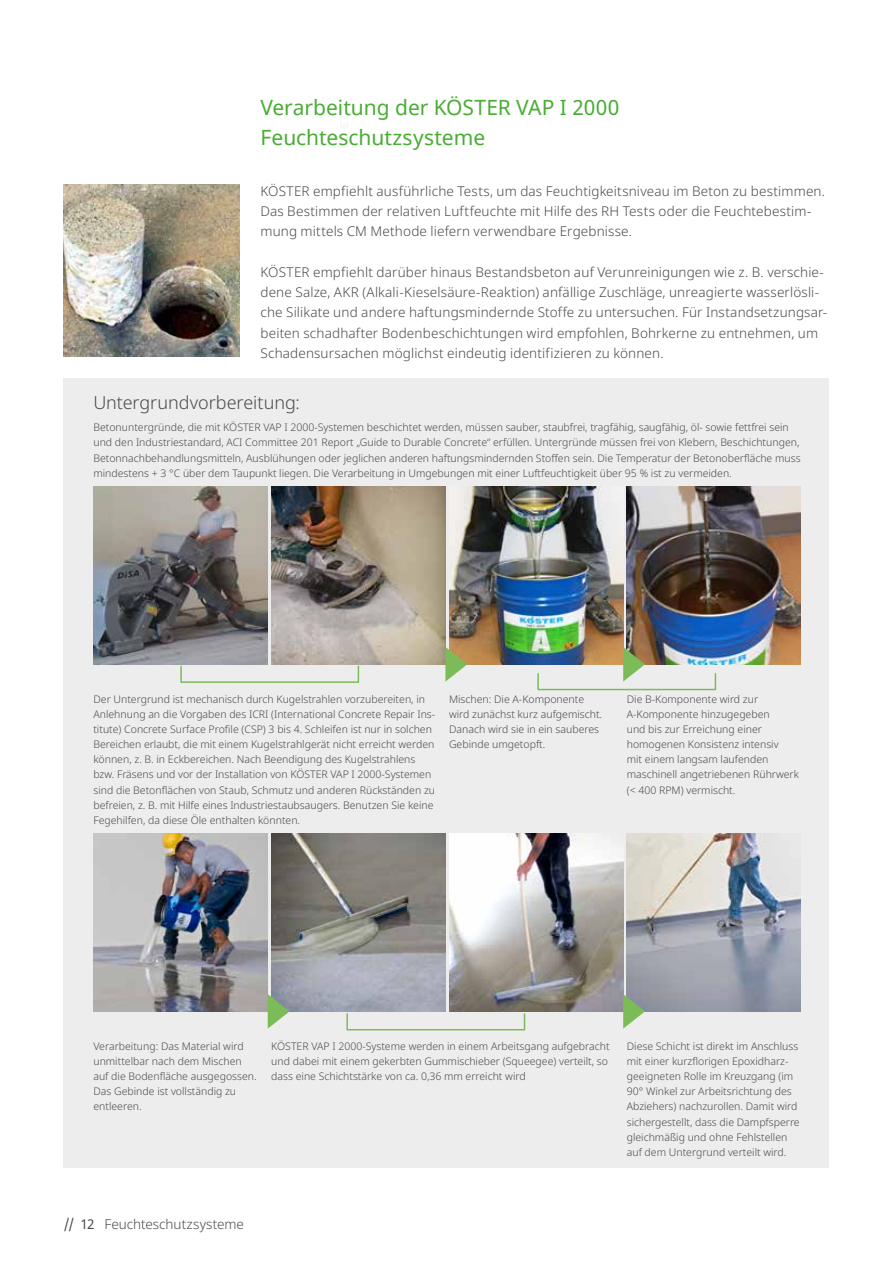
<style>
.page{position:relative;width:893px;height:1263px;background:#fff}
.page>*{position:absolute;margin:0;border:0;box-sizing:border-box;transform-origin:0 0}
.t1{font:21px/30px "Noto Sans";color:#49ad33}
.t2{font:300 18px "Noto Sans";letter-spacing:-.005em;color:#4a4a49}
.t3{font:300 13.5px/20.2px "Noto Sans";letter-spacing:.01em;color:#4a4a49}
.t4{font:300 10.5px/15.1px "Noto Sans";color:#4a4a49}
.s1{font-weight:400}
</style>
<div class="page">
<div style="left:64px;top:378px;width:765px;height:790px;background:#ededed"></div>
<img style="left:94px;top:487px;width:174px;height:178px">
<img style="left:271px;top:487px;width:174px;height:177px">
<img style="left:449px;top:487px;width:174px;height:177px">
<img style="left:627px;top:487px;width:174px;height:177px">
<svg style="left:445px;top:647px;width:22px;height:35px"></svg>
<svg style="left:623px;top:647px;width:22px;height:35px"></svg>
<img style="left:94px;top:834px;width:174px;height:178px">
<img style="left:271px;top:834px;width:174px;height:177px">
<img style="left:449px;top:834px;width:174px;height:177px">
<img style="left:627px;top:834px;width:174px;height:177px">
<svg style="left:268px;top:994px;width:21px;height:35px"></svg>
<svg style="left:623px;top:994px;width:22px;height:35px"></svg>
<img style="left:64px;top:185px;width:175px;height:171px">
<div style="left:180px;top:665px;width:179px;height:18px;border:2px solid #7cbc58"></div>
<div style="left:346px;top:1013px;width:179px;height:17px;border:2px solid #7cbc58"></div>
<div style="left:537px;top:673px;width:179px;height:17px;border:2px solid #7cbc58"></div>
<h1 class="t1" style="left:260px;top:93px;width:361px">Verarbeitung der KÖSTER VAP I 2000<br>Feuchteschutzsysteme</h1>
<p class="t3" style="left:260px;top:181px;width:566px">KÖSTER empfiehlt ausführliche Tests, um das Feuchtigkeitsniveau im Beton zu bestimmen.<br>Das Bestimmen der relativen Luftfeuchte mit Hilfe des RH Tests oder die Feuchtebestim&shy;mung mittels CM Methode liefern verwendbare Ergebnisse.</p>
<p class="t3" style="left:260px;top:262px;width:568px">KÖSTER empfiehlt darüber hinaus Bestandsbeton auf Verunreinigungen wie z. B. verschie&shy;dene Salze, AKR (Alkali-Kieselsäure-Reaktion) anfällige Zuschläge, unreagierte wasserlösli&shy;che Silikate und andere haftungsmindernde Stoffe zu untersuchen. Für Instandsetzungsar&shy;beiten schadhafter Bodenbeschichtungen wird empfohlen, Bohrkerne zu entnehmen, um Schadensursachen möglichst eindeutig identifizieren zu können.</p>
<h2 class="t2" style="left:93px;top:390px;width:208px">Untergrundvorbereitung:</h2>
<p class="t4" style="left:93px;top:420px;width:709px">Betonuntergründe, die mit KÖSTER VAP I 2000-Systemen beschichtet werden, müssen sauber, staubfrei, tragfähig, saugfähig, öl- sowie fettfrei sein und den Industriestandard, ACI Committee 201 Report „Guide to Durable Concrete“ erfüllen. Untergründe müssen frei von Klebern, Beschichtungen, Betonnachbehandlungsmitteln, Ausblühungen oder jeglichen anderen haftungsmindernden Stoffen sein. Die Temperatur der Betonoberfläche muss mindestens + 3 °C über dem Taupunkt liegen. Die Verarbeitung in Umgebungen mit einer Luftfeuchtigkeit über 95 % ist zu vermeiden.</p>
<p class="t4" style="left:93px;top:692px;width:343px">Der Untergrund ist mechanisch durch Kugelstrahlen vorzubereiten, in Anlehnung an die Vorgaben des ICRI (International Concrete Repair Ins&shy;titute) Concrete Surface Profile (CSP) 3 bis 4. Schleifen ist nur in solchen Bereichen erlaubt, die mit einem Kugelstrahlgerät nicht erreicht werden können, z. B. in Eckbereichen. Nach Beendigung des Kugelstrahlens bzw. Fräsens und vor der Installation von KÖSTER VAP I 2000-Systemen sind die Betonflächen von Staub, Schmutz und anderen Rückständen zu befreien, z. B. mit Hilfe eines Industriestaubsaugers. Benutzen Sie keine Fegehilfen, da diese Öle enthalten könnten.</p>
<p class="t4" style="left:449px;top:692px;width:155px">Mischen: Die A-Komponente wird zunächst kurz aufgemischt.<br>Danach wird sie in ein sauberes<br>Gebinde umgetopft.</p>
<p class="t4" style="left:627px;top:692px;width:174px">Die B-Komponente wird zur<br>A-Komponente hinzugegeben<br>und bis zur Erreichung einer homogenen Konsistenz intensiv<br>mit einem langsam laufenden maschinell angetriebenen Rührwerk (&lt; 400 RPM) vermischt.</p>
<p class="t4" style="left:93px;top:1039px;width:165px">Verarbeitung: Das Material wird unmittelbar nach dem Mischen auf die Bodenfläche ausgegossen.<br>Das Gebinde ist vollständig zu entleeren.</p>
<p class="t4" style="left:271px;top:1039px;width:340px">KÖSTER VAP I 2000-Systeme werden in einem Arbeitsgang aufgebracht und dabei mit einem gekerbten Gummischieber (Squeegee) verteilt, so dass eine Schichtstärke von ca. 0,36 mm erreicht wird</p>
<p class="t4" style="left:627px;top:1039px;width:174px">Diese Schicht ist direkt im Anschluss mit einer kurzflorigen Epoxidharz&shy;geeigneten Rolle im Kreuzgang (im 90° Winkel zur Arbeitsrichtung des Abziehers) nachzurollen. Damit wird sichergestellt, dass die Dampfsperre gleichmäßig und ohne Fehlstellen auf dem Untergrund verteilt wird.</p>
<p class="t3" style="left:64px;top:1214px;width:182px"><span class="s1">// 12</span> Feuchteschutzsysteme</p>
</div>
